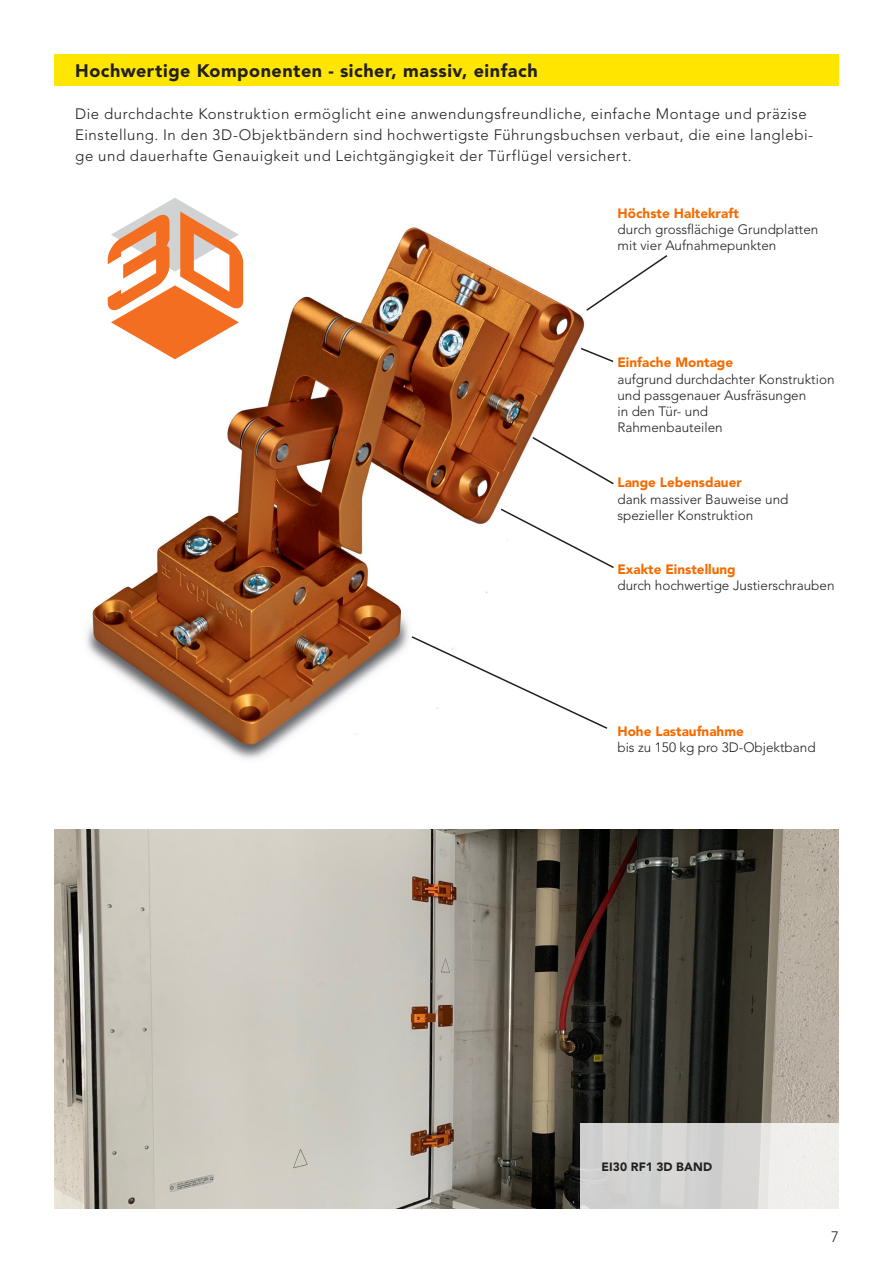
<style>
.page{position:relative;width:893px;height:1263px;background:#fff}
.page>*{position:absolute;margin:0;border:0;box-sizing:border-box;transform-origin:0 0}
.t1{font:900 18px "Avenir LT Std";letter-spacing:.03em;color:#231f20}
.t2{font:300 15px/21px "Avenir LT Std";letter-spacing:.035em;color:#231f20}
.t3{font:300 13.5px "Avenir LT Std";color:#231f20}
.t4{font:900 13.5px "Avenir LT Std";color:#f56b00}
.Grundschrift{font:900 12px "Avenir LT Std";letter-spacing:.015em;color:#231f20}
</style>
<div class="page">
<div style="left:54px;top:54px;width:785px;height:32px;background:#ffe601"></div>
<img style="left:54px;top:829px;width:785px;height:380px">
<svg style="left:580px;top:1124px;width:259px;height:85px;background:#dbdad9"></svg>
<img style="left:86px;top:227px;width:499px;height:532px">
<svg style="left:586px;top:255px;width:82px;height:56px"></svg>
<svg style="left:108px;top:198px;width:135px;height:161px"></svg>
<svg style="left:531px;top:435px;width:83px;height:51px"></svg>
<svg style="left:499px;top:507px;width:115px;height:62px"></svg>
<svg style="left:410px;top:635px;width:198px;height:95px"></svg>
<svg style="left:579px;top:347px;width:35px;height:16px"></svg>
<p class="t1" style="left:75px;top:60px;width:464px">Hochwertige Komponenten - sicher, massiv, einfach</p>
<p class="t2" style="left:75px;top:103px;width:739px">Die durchdachte Konstruktion ermöglicht eine anwendungsfreundliche, einfache Montage und präzise<br>Einstellung. In den 3D-Objektbändern sind hochwertigste Führungsbuchsen verbaut, die eine langlebi&shy;ge und dauerhafte Genauigkeit und Leichtgängigkeit der Türflügel versichert.</p>
<p class="t4" style="left:618px;top:205px;width:123px">Höchste Haltekraft</p>
<p class="t3" style="left:618px;top:221px;width:202px">durch grossflächige Grundplatten</p>
<p class="t3" style="left:618px;top:237px;width:160px">mit vier Aufnahmepunkten</p>
<p class="t4" style="left:617px;top:355px;width:117px">Einfache Montage</p>
<p class="t3" style="left:617px;top:371px;width:219px">aufgrund durchdachter Konstruktion</p>
<p class="t3" style="left:617px;top:387px;width:190px">und passgenauer Ausfräsungen</p>
<p class="t3" style="left:617px;top:403px;width:92px">in den Tür- und</p>
<p class="t3" style="left:617px;top:420px;width:107px">Rahmenbauteilen</p>
<p class="t4" style="left:617px;top:474px;width:126px">Lange Lebensdauer</p>
<p class="t3" style="left:617px;top:491px;width:173px">dank massiver Bauweise und</p>
<p class="t3" style="left:617px;top:507px;width:137px">spezieller Konstruktion</p>
<p class="t4" style="left:617px;top:561px;width:120px">Exakte Einstellung</p>
<p class="t3" style="left:617px;top:577px;width:219px">durch hochwertige Justierschrauben</p>
<p class="t4" style="left:617px;top:723px;width:128px">Hohe Lastaufnahme</p>
<p class="t3" style="left:617px;top:739px;width:200px">bis zu 150 kg pro 3D-Objektband</p>
<p class="Grundschrift" style="left:602px;top:1159px;width:112px">EI30 RF1 3D BAND</p>
<p class="t2" style="left:831px;top:1226px;width:9px">7</p>
</div>
